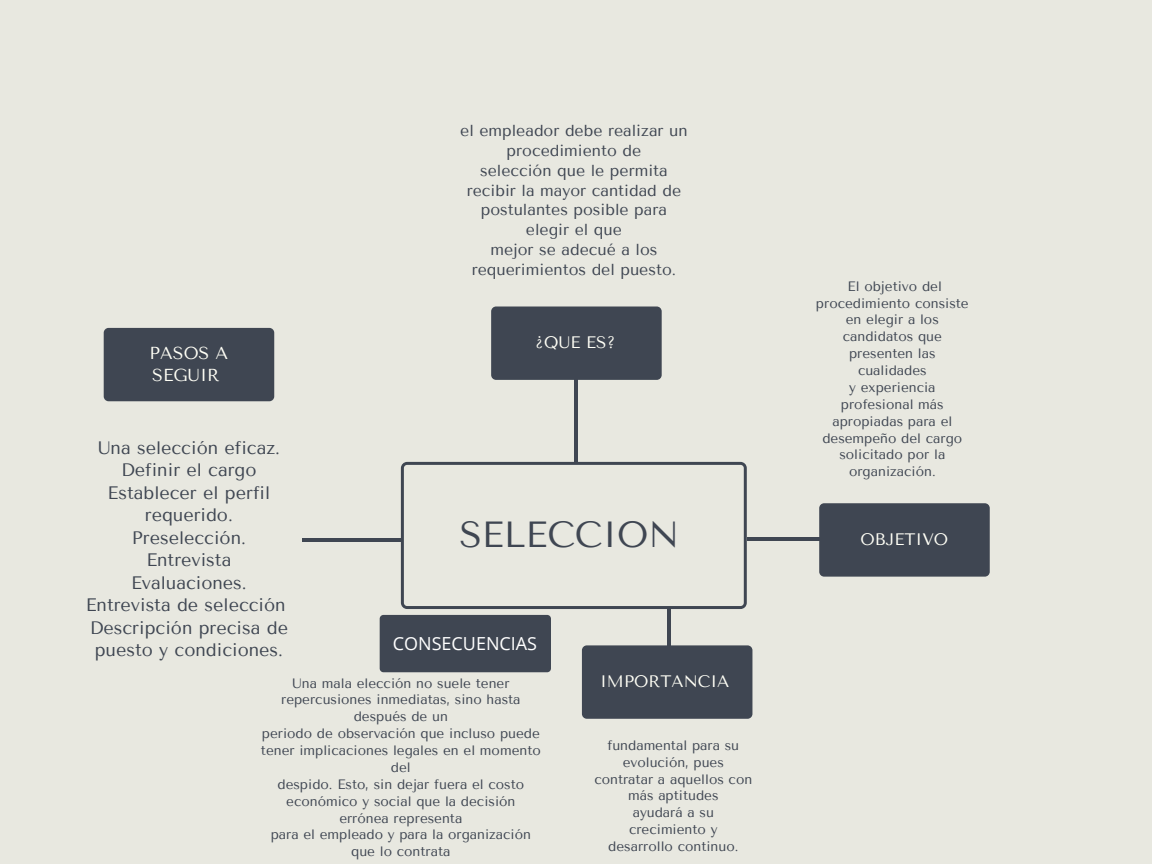
<style>
.page{position:relative;width:1152px;height:864px;background:#e8e8e0}
.page>*{position:absolute;margin:0;border:0;box-sizing:border-box;transform-origin:0 0}
.t1{font:36.3px "Tenor Sans";color:#3f4652}
.t2{font:18px/22.5px "Tenor Sans";color:#3f4652;text-align:center}
.t3{font:18px "Open Sans";color:#fff}
.t4{font:17.25px/22.2px "Tenor Sans";color:#fffff6}
.t5{font:16.65px "Tenor Sans";color:#fffff6}
.t6{font:15.9px/19.8px "Tenor Sans";color:#3f4652;text-align:center}
.t7{font:13.65px/16.8px "Tenor Sans";color:#3f4652;text-align:center}
</style>
<div class="page">
<svg style="left:401px;top:462px;width:346px;height:147px"></svg>
<hr style="left:574px;top:365px;width:4px;height:99px;background:#3f4652">
<div style="left:491px;top:307px;width:171px;height:73px;background:#3f4652;border-radius:5px"></div>
<hr style="left:747px;top:538px;width:99px;height:3px;background:#3f4652">
<div style="left:819px;top:503px;width:171px;height:74px;background:#3f4652;border-radius:5px"></div>
<div style="left:380px;top:615px;width:171px;height:57px;background:#3f4652;border-radius:4px"></div>
<hr style="left:667px;top:609px;width:3px;height:99px;background:#3f4652">
<div style="left:582px;top:645px;width:170px;height:74px;background:#3f4652;border-radius:5px"></div>
<hr style="left:302px;top:538px;width:99px;height:4px;background:#3f4652">
<div style="left:104px;top:328px;width:170px;height:73px;background:#3f4652;border-radius:5px"></div>
<p class="t4" style="left:150px;top:342px;width:80px">PASOS A<br>SEGUIR</p>
<h2 class="t2" style="left:86px;top:437px;width:204px">Una selección eficaz.<br>Definir el cargo<br>Establecer el perfil requerido.<br>Preselección.<br>Entrevista<br>Evaluaciones.<br>Entrevista de selección<br>Descripción precisa de puesto y condiciones.</h2>
<p class="t6" style="left:460px;top:121px;width:229px">el empleador debe realizar un procedimiento de<br>selección que le permita recibir la mayor cantidad de postulantes posible para elegir el que<br>mejor se adecué a los requerimientos del puesto.</p>
<p class="t5" style="left:535px;top:333px;width:82px">¿QUE ES?</p>
<h1 class="t1" style="left:459px;top:513px;width:221px">SELECCION</h1>
<h2 class="t3" style="left:393px;top:631px;width:146px">CONSECUENCIAS</h2>
<p class="t7" style="left:261px;top:675px;width:281px">Una mala elección no suele tener repercusiones inmediatas, sino hasta después de un<br>periodo de observación que incluso puede tener implicaciones legales en el momento del<br>despido. Esto, sin dejar fuera el costo económico y social que la decisión errónea representa<br>para el empleado y para la organización que lo contrata</p>
<p class="t5" style="left:600px;top:672px;width:131px">IMPORTANCIA</p>
<p class="t7" style="left:594px;top:737px;width:159px">fundamental para su evolución, pues contratar a aquellos con más aptitudes<br>ayudará a su crecimiento y<br>desarrollo continuo.</p>
<p class="t7" style="left:816px;top:278px;width:154px">El objetivo del procedimiento consiste en elegir a los candidatos que presenten las cualidades<br>y experiencia profesional más apropiadas para el desempeño del cargo solicitado por la organización.</p>
<p class="t5" style="left:861px;top:529px;width:89px">OBJETIVO</p>
</div>
